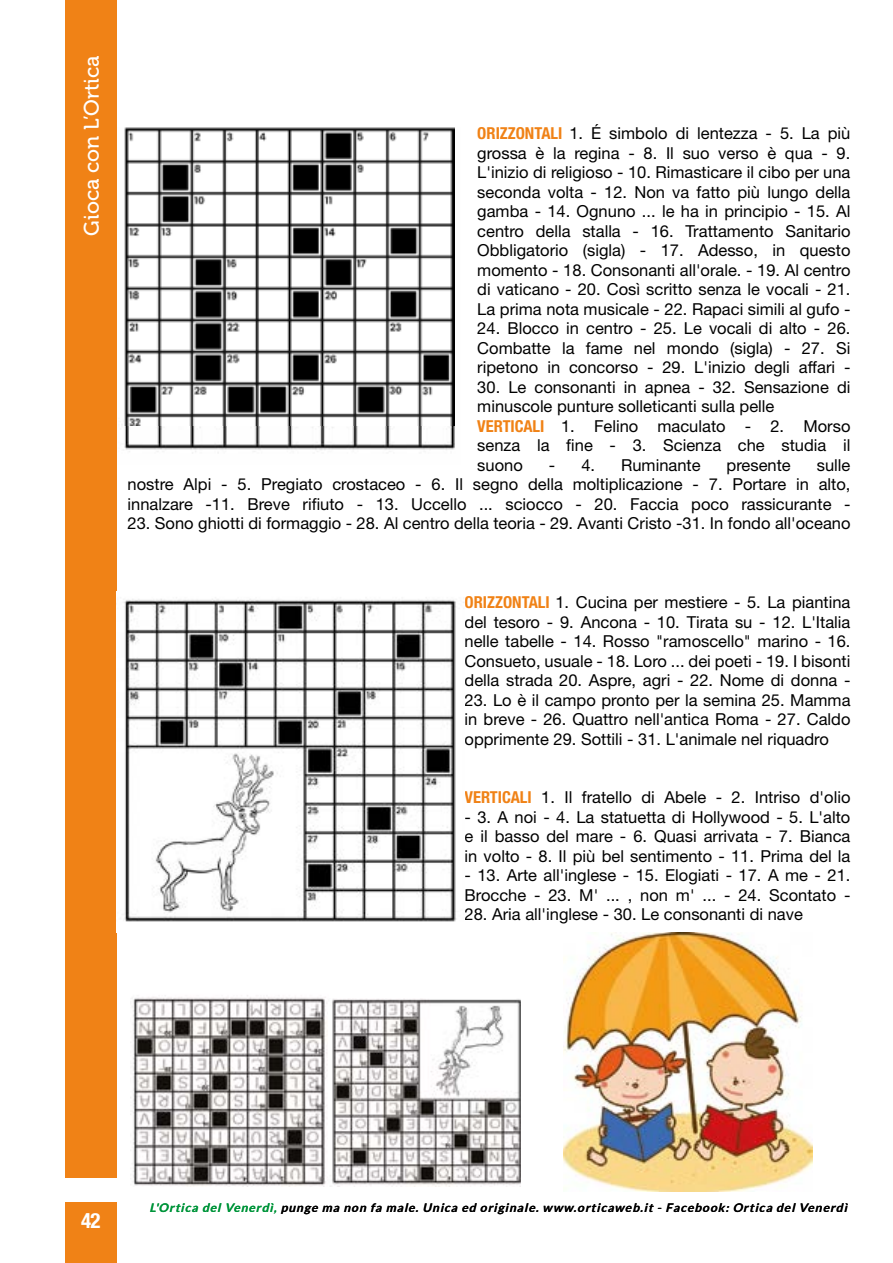
<style>
.page{position:relative;width:893px;height:1263px;background:#fff}
.page>*{position:absolute;margin:0;border:0;box-sizing:border-box;transform-origin:0 0}
.t1{font:21px "Museo 500";color:#fff}
.t2{font:700 condensed 21px "Helvetica Neue LT Std";color:#fff}
.t3{font:16.5px/19.5px "Helvetica Neue LT Std";color:#000;text-align:justify}
.t4{font:italic 700 12px "Lato";color:#000}
.s1{font-weight:700;font-stretch:condensed;color:#f08216}
.s2{color:#00953b}
</style>
<div class="page">
<img style="left:124px;top:128px;width:331px;height:326px">
<img style="left:125px;top:128px;width:330px;height:297px">
<div style="left:65px;top:1202px;width:52px;height:61px;background:#f08216"></div>
<div style="left:65px;top:0;width:52px;height:1178px;background:#f08216"></div>
<img style="left:130px;top:995px;width:197px;height:192px">
<img style="left:124px;top:599px;width:340px;height:323px">
<img style="left:332px;top:999px;width:189px;height:187px">
<img style="left:563px;top:932px;width:249px;height:260px">
<p class="t1" style="left:80px;top:236px;width:182px;rotate:-90deg">Gioca con L’Ortica</p>
<p class="t3" style="left:477px;top:124px;width:375px"><span class="s1">ORIZZONTALI</span> 1. É simbolo di lentezza - 5. La più grossa è la regina - 8. Il suo verso è qua - 9.<br>L'inizio di religioso - 10. Rimasticare il cibo per una seconda volta - 12. Non va fatto più lungo della gamba - 14. Ognuno ... le ha in principio - 15. Al centro della stalla - 16. Trattamento Sanitario Obbligatorio (sigla) - 17. Adesso, in questo momento - 18. Consonanti all'orale. - 19. Al centro di vaticano - 20. Così scritto senza le vocali - 21.<br>La prima nota musicale - 22. Rapaci simili al gufo -</p>
<p class="t3" style="left:477px;top:319px;width:375px">24. Blocco in centro - 25. Le vocali di alto - 26.<br>Combatte la fame nel mondo (sigla) - 27. Si ripetono in concorso - 29. L'inizio degli affari -</p>
<p class="t3" style="left:477px;top:377px;width:375px;text-align:left">30. Le consonanti in apnea - 32. Sensazione di minuscole punture solleticanti sulla pelle<br><span class="s1">VERTICALI</span> 1. Felino maculato - 2. Morso senza la fine - 3. Scienza che studia il suono</p>
<p class="t3" style="left:128px;top:455px;width:724px;text-indent:689px">sulle nostre Alpi - 5. Pregiato crostaceo - 6. Il segno della moltiplicazione - 7. Portare in alto, innalzare -11. Breve rifiuto - 13. Uccello ... sciocco - 20. Faccia poco rassicurante -</p>
<p class="t3" style="left:128px;top:514px;width:724px">23. Sono ghiotti di formaggio - 28. Al centro della teoria - 29. Avanti Cristo -31. In fondo all'oceano</p>
<p class="t3" style="left:549px;top:455px;width:48px">- 4.</p>
<p class="t3" style="left:621px;top:455px;width:81px">Ruminante</p>
<p class="t3" style="left:727px;top:455px;width:66px">presente</p>
<p class="t3" style="left:465px;top:592px;width:387px"><span class="s1">ORIZZONTALI</span> 1. Cucina per mestiere - 5. La piantina del tesoro - 9. Ancona - 10. Tirata su - 12. L'Italia nelle tabelle - 14. Rosso "ramoscello" marino - 16.<br>Consueto, usuale - 18. Loro ... dei poeti - 19. I bisonti della strada 20. Aspre, agri - 22. Nome di donna -</p>
<p class="t3" style="left:465px;top:690px;width:387px">23. Lo è il campo pronto per la semina 25. Mamma in breve - 26. Quattro nell'antica Roma - 27. Caldo opprimente 29. Sottili - 31. L'animale nel riquadro</p>
<p class="t3" style="left:465px;top:787px;width:387px"><span class="s1">VERTICALI</span> 1. Il fratello di Abele - 2. Intriso d'olio</p>
<p class="t3" style="left:465px;top:807px;width:387px">- 3. A noi - 4. La statuetta di Hollywood - 5. L'alto e il basso del mare - 6. Quasi arrivata - 7. Bianca in volto - 8. Il più bel sentimento - 11. Prima del la</p>
<p class="t3" style="left:465px;top:865px;width:387px">- 13. Arte all'inglese - 15. Elogiati - 17. A me - 21.<br>Brocche - 23. M' ... , non m' ... - 24. Scontato -</p>
<p class="t3" style="left:465px;top:904px;width:340px">28. Aria all'inglese - 30. Le consonanti di nave</p>
<p class="t2" style="left:81px;top:1208px;width:21px">42</p>
<p class="t4" style="left:150px;top:1201px;width:702px"><span class="s2">L'Ortica del Venerdì,</span> punge ma non fa male. Unica ed originale. www.orticaweb.it - Facebook: Ortica del Venerdì</p>
</div>
